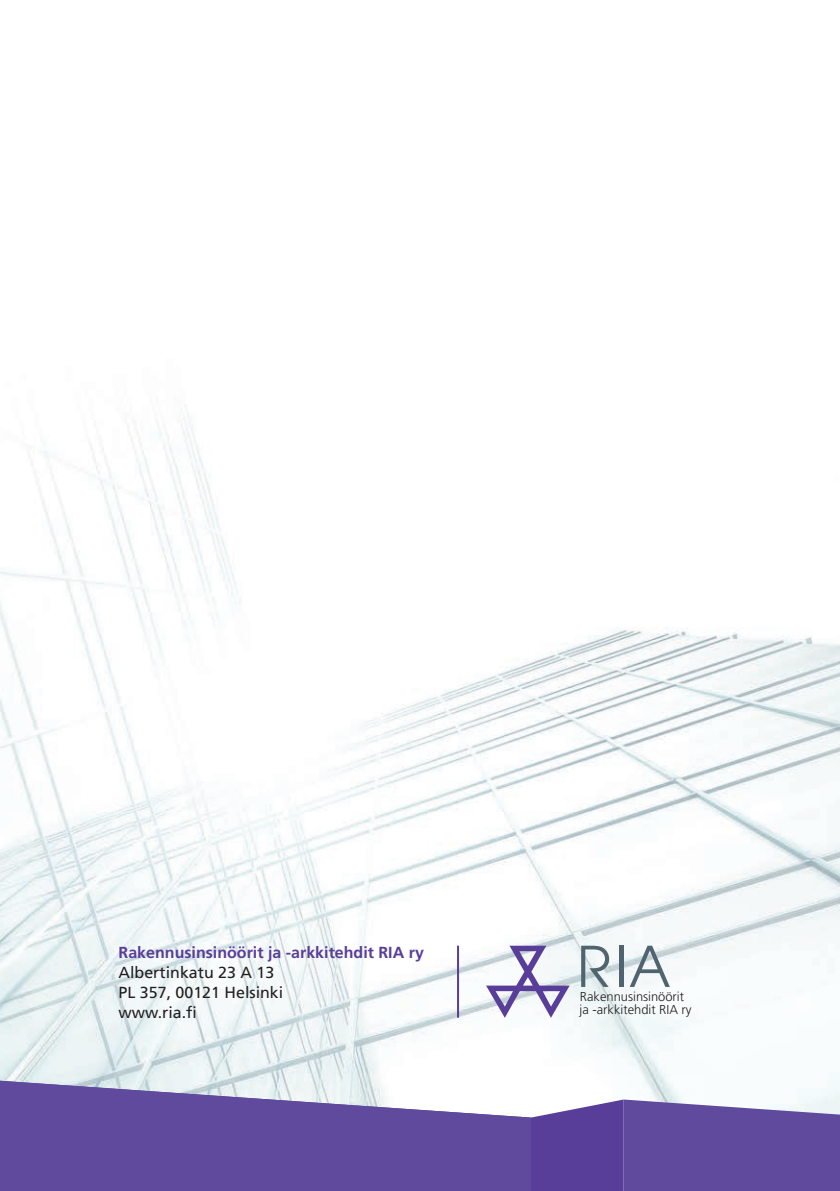
<style>
.page{position:relative;width:840px;height:1191px;background:#fff}
.page>*{position:absolute;margin:0;border:0;box-sizing:border-box;transform-origin:0 0}
.leipis{font:16px "Frutiger LT Std";color:#231f20}
.leipis-2{font:700 16px "Frutiger LT Std";color:#593e99}
.t1{font:300 13px/13px "Frutiger LT Std";color:#231f20}
</style>
<div class="page">
<img style="left:0;top:405px;width:839px;height:694px">
<svg style="left:623px;top:1099px;width:216px;height:92px;background:#6c59a6"></svg>
<svg style="left:531px;top:1080px;width:92px;height:111px;fill:#593e99"></svg>
<svg style="left:0;top:1080px;width:531px;height:111px;background:#7767ac"></svg>
<hr style="left:457px;top:945px;width:2px;height:72px;background:#593e99">
<svg style="left:581px;top:945px;width:88px;height:42px"></svg>
<svg style="left:486px;top:945px;width:83px;height:72px"></svg>
<p class="leipis-2" style="left:118px;top:942px;width:306px">Rakennusinsinöörit ja -arkkitehdit RIA ry</p>
<p class="leipis" style="left:118px;top:962px;width:157px">Albertinkatu 23 A 13</p>
<p class="leipis" style="left:118px;top:982px;width:166px">PL 357, 00121 Helsinki</p>
<p class="leipis" style="left:118px;top:1002px;width:80px">www.ria.fi</p>
<p class="t1" style="left:579px;top:989px;width:113px">Rakennusinsinöörit ja -arkkitehdit RIA ry</p>
</div>
